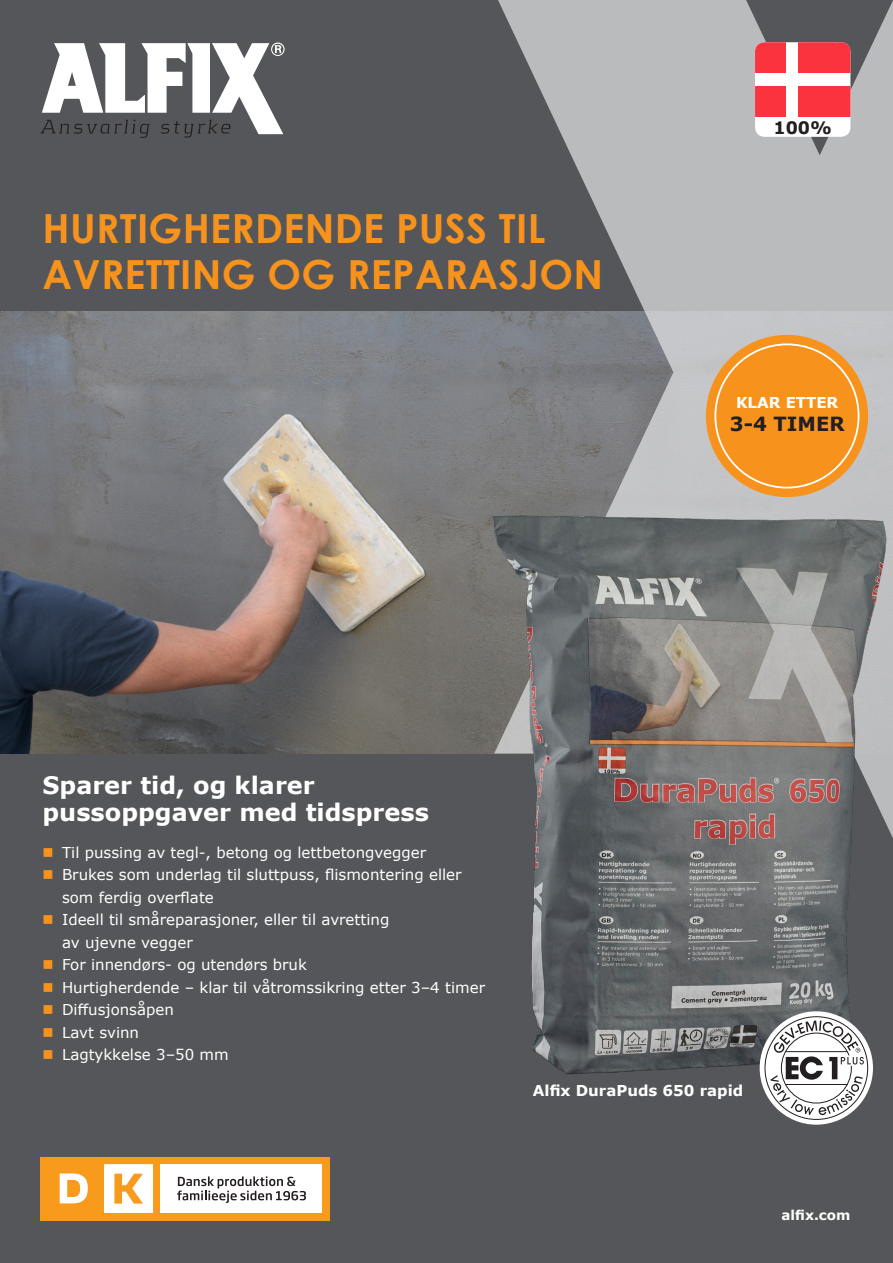
<style>
.page{position:relative;width:893px;height:1263px;background:#54565a}
.page>*{position:absolute;margin:0;border:0;box-sizing:border-box;transform-origin:0 0}
.t1{font:700 40.05px/46.7px "Century Gothic";letter-spacing:.01em;color:#f7931d}
.Bullet{font:700 24px/27px "Verdana";color:#fff}
.t2{font:700 19.5px "Verdana";color:#231f20}
.t3{font:700 17.1px "Verdana";color:#231f20}
.t4{font:15px/22.5px "Verdana";color:#fff}
.t5{font:700 15px "Verdana";color:#fff}
.Brødtekst{font:700 13.5px "Verdana";color:#fff}
</style>
<div class="page">
<img style="left:0;top:312px;width:493px;height:441px">
<svg style="left:493px;top:0;width:400px;height:502px;fill:#b9bbbd"></svg>
<svg style="left:40px;top:43px;width:245px;height:95px"></svg>
<div style="left:755px;top:42px;width:95px;height:95px;background:#fff;border-radius:10px"></div>
<div style="left:755px;top:42px;width:30px;height:31px;background:#fb333e"></div>
<div style="left:798px;top:42px;width:52px;height:31px;background:#fb333e"></div>
<div style="left:755px;top:87px;width:30px;height:30px;background:#fb333e"></div>
<div style="left:798px;top:87px;width:52px;height:30px;background:#fb333e"></div>
<div style="left:40px;top:1157px;width:290px;height:63px;background:#f89a1c"></div>
<div style="left:160px;top:1164px;width:162px;height:49px;background:#fff"></div>
<svg style="left:104px;top:1164px;width:49px;height:49px"></svg>
<svg style="left:60px;top:1173px;width:28px;height:30px"></svg>
<svg style="left:177px;top:1176px;width:129px;height:27px"></svg>
<div style="left:706px;top:335px;width:162px;height:162px;background:#f7931d;border-radius:50%"></div>
<img style="left:481px;top:502px;width:412px;height:589px">
<div style="left:760px;top:1011px;width:113px;height:114px;background:#fff;border-radius:50%"></div>
<svg style="left:765px;top:1016px;width:103px;height:104px"></svg>
<p class="t1" style="left:43px;top:203px;width:562px">HURTIGHERDENDE PUSS TIL<br>AVRETTING OG REPARASJON</p>
<p class="t3" style="left:773px;top:115px;width:60px">100%</p>
<p class="t5" style="left:736px;top:392px;width:104px">KLAR ETTER</p>
<p class="t2" style="left:730px;top:410px;width:116px">3-4 TIMER</p>
<p class="Bullet" style="left:43px;top:772px;width:388px">Sparer tid, og klarer pussoppgaver med tidspress</p>
<p class="t4" style="left:62px;top:841px;width:366px">Til pussing av tegl-, betong og lettbetongvegger</p>
<p class="t4" style="left:62px;top:863px;width:401px">Brukes som underlag til sluttpuss, flismontering eller som ferdig overflate</p>
<p class="t4" style="left:62px;top:908px;width:329px">Ideell til småreparasjoner, eller til avretting av ujevne vegger</p>
<p class="t4" style="left:62px;top:953px;width:246px">For innendørs- og utendørs bruk</p>
<p class="t4" style="left:62px;top:976px;width:425px">Hurtigherdende – klar til våtromssikring etter 3–4 timer</p>
<p class="t4" style="left:62px;top:998px;width:113px">Diffusjonsåpen</p>
<p class="t4" style="left:62px;top:1021px;width:79px">Lavt svinn</p>
<p class="t4" style="left:62px;top:1043px;width:168px">Lagtykkelse 3–50 mm</p>
<p class="t5" style="left:533px;top:1080px;width:212px">Alfix DuraPuds 650 rapid</p>
<p class="Brødtekst" style="left:782px;top:1206px;width:70px">alfix.com</p>
</div>
